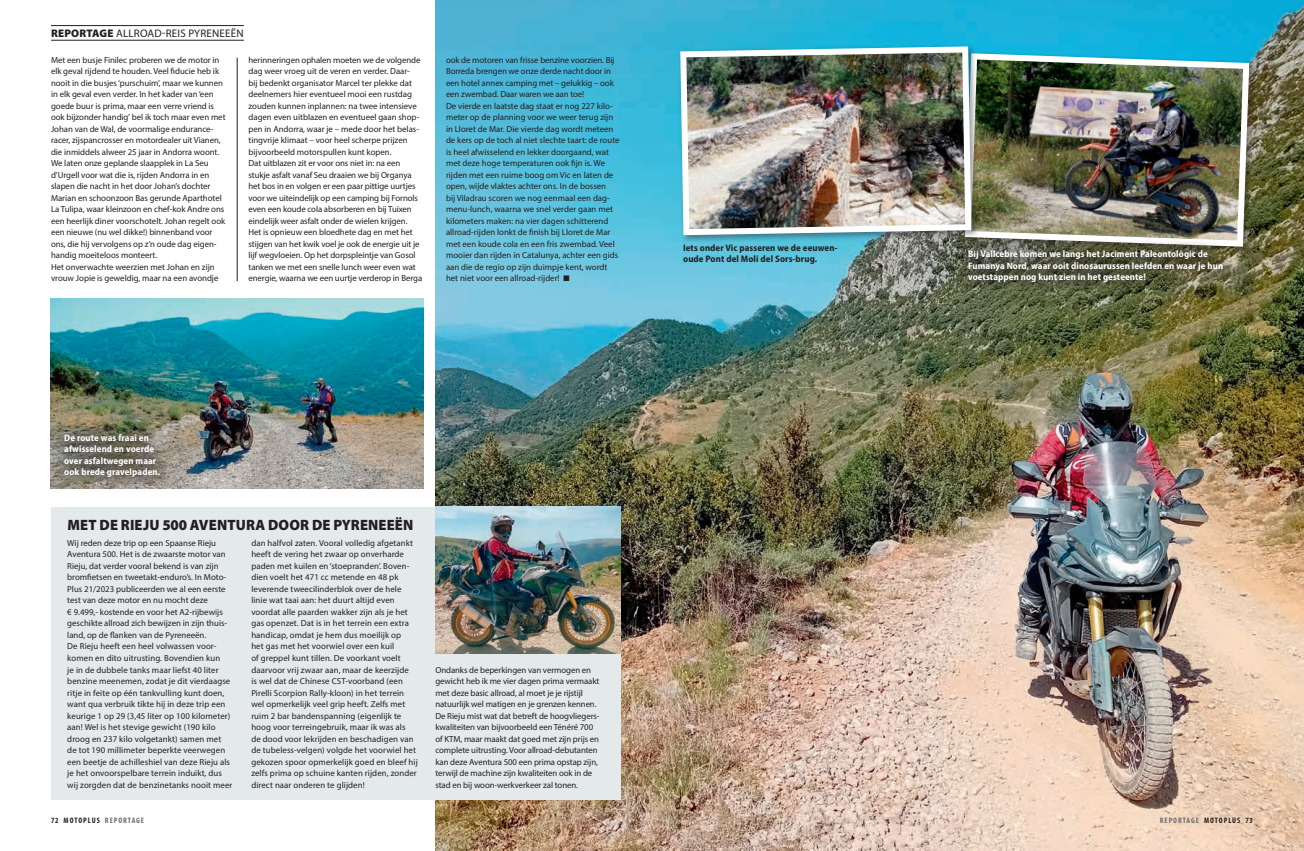
<style>
.page{position:relative;width:1304px;height:851px;background:#fff}
.page>*{position:absolute;margin:0;border:0;box-sizing:border-box;transform-origin:0 0}
.t1{font:900 15px "Myriad Pro";letter-spacing:.01em;color:#231f20}
.t2{font:11px "Myriad Pro";letter-spacing:.02em;color:#231f20}
.t3{font:700 semi-condensed 9.5px/11.5px "Myriad Pro";letter-spacing:.01em;color:#fff}
.t4{font:700 semi-condensed 9.5px/11.5px "Myriad Pro";letter-spacing:.01em;color:#231f20}
.t5{font:8.8px/11.5px "Myriad Pro";color:#231f20}
.t6{font:700 condensed 8px "Myriad Pro";letter-spacing:.12em;color:#231f20}
.s1{font-weight:900}
.s2{color:#6c6d70}
</style>
<div class="page">
<hr style="left:51px;top:25px;width:193px;height:1px;background:#231f20">
<hr style="left:51px;top:40px;width:193px;height:1px;background:#231f20">
<img style="left:436px;top:0;width:868px;height:850px">
<div style="left:51px;top:507px;width:570px;height:292px;background:#e4e9ec"></div>
<img style="left:436px;top:507px;width:185px;height:146px">
<img style="left:51px;top:298px;width:372px;height:190px">
<div style="left:962px;top:51px;width:296px;height:204px;background:#231f20;opacity:.45"></div>
<img style="left:980px;top:50px;width:272px;height:200px">
<div style="left:678px;top:44px;width:302px;height:199px;background:#231f20;opacity:.45"></div>
<img style="left:677px;top:43px;width:297px;height:195px">
<div style="left:956px;top:237px;width:280px;height:58px;background:#231f20;opacity:.75"></div>
<div style="left:52px;top:421px;width:120px;height:68px;background:#231f20;opacity:.75"></div>
<hr style="left:237px;top:58px;width:1px;height:223px;background:#231f20">
<p class="t2" style="left:51px;top:26px;width:194px"><span class="s1">REPORTAGE</span> ALLROAD-REIS PYRENEEËN</p>
<p class="t5" style="left:51px;top:54px;width:176px">Met een busje Finilec proberen we de motor in elk geval rijdend te houden. Veel fiducie heb ik nooit in die busjes ‘purschuim’, maar we kunnen in elk geval even verder. In het kader van ‘een goede buur is prima, maar een verre vriend is ook bijzonder handig’ bel ik toch maar even met Johan van de Wal, de voormalige endurance&shy;racer, zijspancrosser en motordealer uit Vianen, die inmiddels alweer 25 jaar in Andorra woont.<br>We laten onze geplande slaapplek in La Seu d’Urgell voor wat die is, rijden Andorra in en slapen die nacht in het door Johan’s dochter Marian en schoonzoon Bas gerunde Aparthotel La Tulipa, waar kleinzoon en chef-kok Andre ons een heerlijk diner voorschotelt. Johan regelt ook een nieuwe (nu wel dikke!) binnenband voor ons, die hij vervolgens op z’n oude dag eigen&shy;handig moeiteloos monteert.<br>Het onverwachte weerzien met Johan en zijn vrouw Jopie is geweldig, maar na een avondje</p>
<p class="t5" style="left:249px;top:54px;width:175px">herinneringen ophalen moeten we de volgende dag weer vroeg uit de veren en verder. Daar-<br>bij bedenkt organisator Marcel ter plekke dat deelnemers hier eventueel mooi een rustdag zouden kunnen inplannen: na twee intensieve dagen even uitblazen en eventueel gaan shop&shy;pen in Andorra, waar je – mede door het belas&shy;tingvrije klimaat – voor heel scherpe prijzen bijvoorbeeld motorspullen kunt kopen.<br>Dat uitblazen zit er voor ons niet in: na een stukje asfalt vanaf Seu draaien we bij Organya het bos in en volgen er een paar pittige uurtjes voor we uiteindelijk op een camping bij Fornols even een koude cola absorberen en bij Tuixen eindelijk weer asfalt onder de wielen krijgen.<br>Het is opnieuw een bloedhete dag en met het stijgen van het kwik voel je ook de energie uit je lijf wegvloeien. Op het dorpspleintje van Gosol tanken we met een snelle lunch weer even wat energie, waarna we een uurtje verderop in Berga</p>
<p class="t5" style="left:446px;top:54px;width:175px">ook de motoren van frisse benzine voorzien. Bij Borreda brengen we onze derde nacht door in een hotel annex camping met – gelukkig – ook een zwembad. Daar waren we aan toe!<br>De vierde en laatste dag staat er nog 227 kilo&shy;meter op de planning voor we weer terug zijn in Lloret de Mar. Die vierde dag wordt meteen de kers op de toch al niet slechte taart: de route is heel afwisselend en lekker doorgaand, wat met deze hoge temperaturen ook fijn is. We rijden met een ruime boog om Vic en laten de open, wijde vlaktes achter ons. In de bossen<br>bij Viladrau scoren we nog eenmaal een dag&shy;menu-lunch, waarna we snel verder gaan met kilometers maken: na vier dagen schitterend allroad-rijden lonkt de finish bij Lloret de Mar met een koude cola en een fris zwembad. Veel mooier dan rijden in Catalunya, achter een gids aan die de regio op zijn duimpje kent, wordt het niet voor een allroad-rijder! ■</p>
<p class="t3" style="left:64px;top:431px;width:97px">De route was fraai en afwisselend en voerde over asfaltwegen maar ook brede gravelpaden.</p>
<h1 class="t1" style="left:67px;top:514px;width:347px">MET DE RIEJU 500 AVENTURA DOOR DE PYRENEEËN</h1>
<p class="t5" style="left:67px;top:537px;width:167px">Wij reden deze trip op een Spaanse Rieju Aventura 500. Het is de zwaarste motor van Rieju, dat verder vooral bekend is van zijn bromfietsen en tweetakt-enduro’s. In Moto-Plus 21/2023 publiceerden we al een eerste test van deze motor en nu mocht deze<br>€ 9.499,- kostende en voor het A2-rijbewijs geschikte allroad zich bewijzen in zijn thuis&shy;land, op de flanken van de Pyreneeën.<br>De Rieju heeft een heel volwassen voor&shy;komen en dito uitrusting. Bovendien kun<br>je in de dubbele tanks maar liefst 40 liter benzine meenemen, zodat je dit vierdaagse ritje in feite op één tankvulling kunt doen, want qua verbruik tikte hij in deze trip een keurige 1 op 29 (3,45 liter op 100 kilometer) aan! Wel is het stevige gewicht (190 kilo droog en 237 kilo volgetankt) samen met de tot 190 millimeter beperkte veerwegen een beetje de achilleshiel van deze Rieju als je het onvoorspelbare terrein induikt, dus wij zorgden dat de benzinetanks nooit meer</p>
<p class="t5" style="left:251px;top:537px;width:168px">dan halfvol zaten. Vooral volledig afgetankt heeft de vering het zwaar op onverharde paden met kuilen en ‘stoepranden’. Boven&shy;dien voelt het 471 cc metende en 48 pk leverende tweecilinderblok over de hele linie wat taai aan: het duurt altijd even voordat alle paarden wakker zijn als je het gas openzet. Dat is in het terrein een extra handicap, omdat je hem dus moeilijk op<br>het gas met het voorwiel over een kuil<br>of greppel kunt tillen. De voorkant voelt daarvoor vrij zwaar aan, maar de keerzijde<br>is wel dat de Chinese CST-voorband (een Pirelli Scorpion Rally-kloon) in het terrein wel opmerkelijk veel grip heeft. Zelfs met ruim 2 bar bandenspanning (eigenlijk te hoog voor terreingebruik, maar ik was als<br>de dood voor lekrijden en beschadigen van de tubeless-velgen) volgde het voorwiel het gekozen spoor opmerkelijk goed en bleef hij zelfs prima op schuine kanten rijden, zonder direct naar onderen te glijden!</p>
<p class="t6" style="left:51px;top:815px;width:95px">72 MOTOPLUS <span class="s2">REPORTAGE</span></p>
<p class="t5" style="left:435px;top:663px;width:166px">Ondanks de beperkingen van vermogen en gewicht heb ik me vier dagen prima vermaakt met deze basic allroad, al moet je je rijstijl natuurlijk wel matigen en je grenzen kennen.<br>De Rieju mist wat dat betreft de hoogvliegers&shy;kwaliteiten van bijvoorbeeld een Ténéré 700 of KTM, maar maakt dat goed met zijn prijs en complete uitrusting. Voor allroad-debutanten kan deze Aventura 500 een prima opstap zijn, terwijl de machine zijn kwaliteiten ook in de stad en bij woon-werkverkeer zal tonen.</p>
<p class="t4" style="left:683px;top:241px;width:155px">Iets onder Vic passeren we de eeuwen&shy;oude Pont del Moli del Sors-brug.</p>
<p class="t3" style="left:968px;top:248px;width:257px">Bij Vallcebre komen we langs het Jaciment Paleontològic de<br>Fumanya Nord, waar ooit dinosaurussen leefden en waar je hun voetstappen nog kunt zien in het gesteente!</p>
<p class="t6" style="left:1160px;top:815px;width:95px"><span class="s2">REPORTAGE</span> MOTOPLUS 73</p>
</div>
